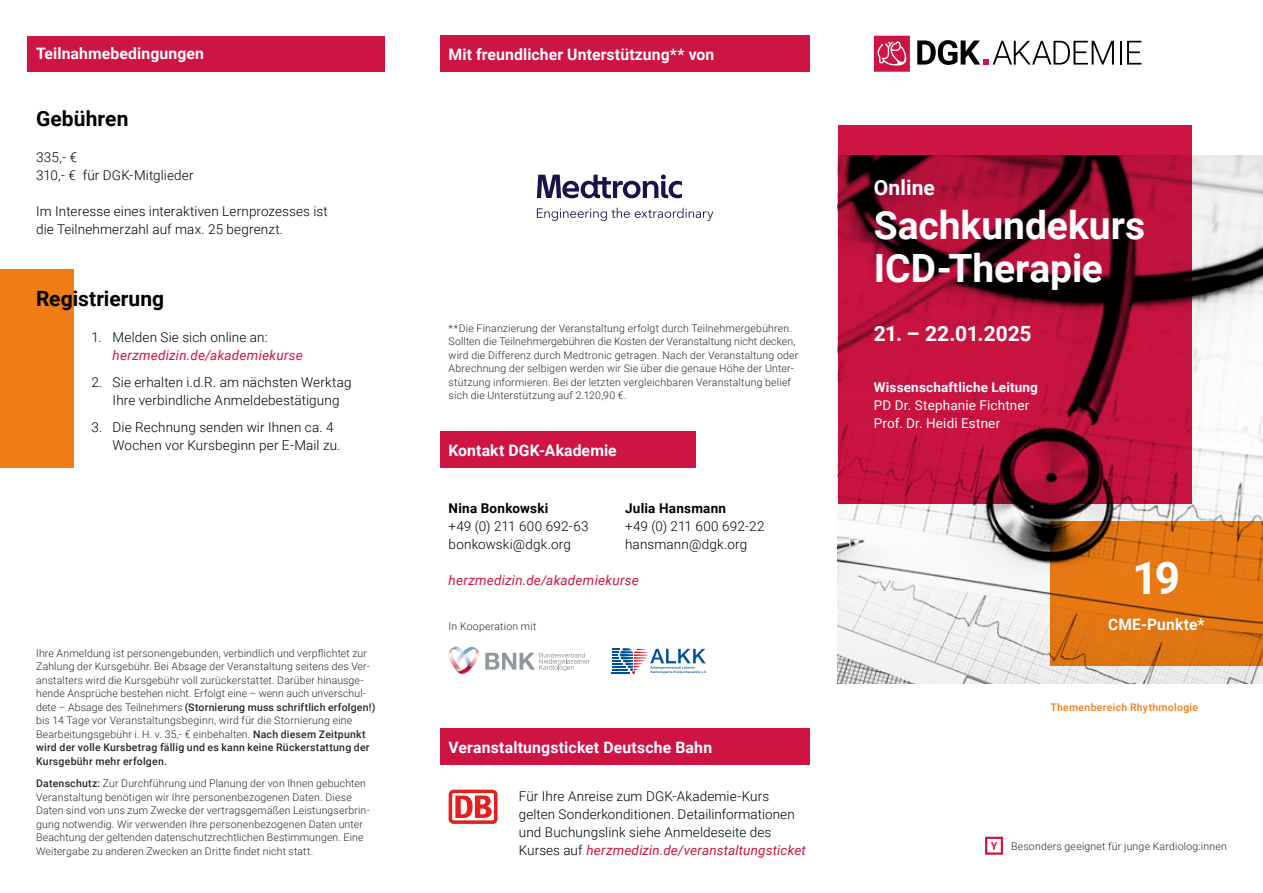
<style>
.page{position:relative;width:1263px;height:893px;background:#fff}
.page>*{position:absolute;margin:0;border:0;box-sizing:border-box;transform-origin:0 0}
.t1{font:700 45px "Roboto";color:#fff}
.t2{font:700 39px/43.5px "Roboto";color:#fff}
.t3{font:700 21px "Roboto";letter-spacing:.005em;color:#000}
.t4{font:700 21px "Roboto";color:#fff}
.t5{font:700 15.75px "Roboto";letter-spacing:.01em;color:#fff}
.t6{font:300 13.5px/18px "Roboto";letter-spacing:.01em;color:#000}
.t7{font:italic 13.5px "Roboto";letter-spacing:.015em;color:#ce1442}
.t8{font:13.5px/18px "Roboto";letter-spacing:.01em;color:#fff}
.t9{font:700 13.5px "Roboto";letter-spacing:.02em;color:#000}
.t10{font:700 13.5px "Roboto";letter-spacing:.01em;color:#fff}
.t11{font:300 10.5px/13.5px "Roboto";letter-spacing:.015em;color:#282827}
.t12{font:500 10.5px "Roboto";letter-spacing:.025em;color:#ef7d14}
.s1{font-weight:500}
.s2{font-weight:400;font-style:italic;color:#ce1442}
</style>
<div class="page">
<div style="left:440px;top:36px;width:370px;height:36px;background:#ce1442"></div>
<div style="left:28px;top:36px;width:357px;height:35px;background:#ce1442"></div>
<div style="left:0;top:270px;width:74px;height:198px;background:#ef7d14"></div>
<img style="left:838px;top:156px;width:425px;height:528px">
<svg style="left:838px;top:126px;width:353px;height:378px;background:#9e0e32"></svg>
<svg style="left:1050px;top:522px;width:213px;height:144px;background:#d87011"></svg>
<hr style="left:1119px;top:41px;width:2px;height:24px;background:#000">
<svg style="left:1127px;top:41px;width:14px;height:24px"></svg>
<svg style="left:917px;top:40px;width:197px;height:25px"></svg>
<svg style="left:874px;top:36px;width:36px;height:36px"></svg>
<svg style="left:985px;top:836px;width:19px;height:19px"></svg>
<svg style="left:537px;top:208px;width:176px;height:13px"></svg>
<svg style="left:537px;top:174px;width:145px;height:24px"></svg>
<div style="left:440px;top:729px;width:370px;height:36px;background:#ce1442"></div>
<div style="left:449px;top:790px;width:48px;height:34px;background:#e41f1f;border-radius:5px"></div>
<div style="left:452px;top:793px;width:42px;height:27px;background:#fff"></div>
<svg style="left:455px;top:795px;width:36px;height:23px"></svg>
<svg style="left:612px;top:648px;width:94px;height:26px"></svg>
<svg style="left:449px;top:647px;width:141px;height:27px"></svg>
<div style="left:440px;top:432px;width:256px;height:36px;background:#ce1442"></div>
<h3 class="t5" style="left:36px;top:43px;width:169px">Teilnahmebedingungen</h3>
<h3 class="t3" style="left:36px;top:104px;width:94px">Gebühren</h3>
<p class="t6" style="left:36px;top:147px;width:159px">335,- €<br>310,- € für DGK-Mitglieder</p>
<p class="t6" style="left:36px;top:201px;width:293px">Im Interesse eines interaktiven Lernprozesses ist die Teilnehmerzahl auf max. 25 begrenzt.</p>
<h3 class="t3" style="left:36px;top:284px;width:129px">Registrierung</h3>
<p class="t6" style="left:91px;top:327px;width:178px">1. Melden Sie sich online an:</p>
<p class="t7" style="left:113px;top:345px;width:192px">herzmedizin.de/akademiekurse</p>
<p class="t6" style="left:113px;top:372px;width:240px;text-indent:-21px">2. Sie erhalten i.d.R. am nächsten Werktag<br>Ihre verbindliche Anmeldebestätigung</p>
<p class="t6" style="left:113px;top:417px;width:229px;text-indent:-21px">3. Die Rechnung senden wir Ihnen ca. 4<br>Wochen vor Kursbeginn per E-Mail zu.</p>
<p class="t11" style="left:36px;top:646px;width:341px">Ihre Anmeldung ist personengebunden, verbindlich und verpflichtet zur Zahlung der Kursgebühr. Bei Absage der Veranstaltung seitens des Ver&shy;anstalters wird die Kursgebühr voll zurückerstattet. Darüber hinausge&shy;hende Ansprüche bestehen nicht. Erfolgt eine – wenn auch unverschul&shy;dete – Absage des Teilnehmers <span class="s1">(Stornierung muss schriftlich erfolgen!) </span>bis 14 Tage vor Veranstaltungsbeginn, wird für die Stornierung eine Bearbeitungsgebühr i. H. v. 35,- € einbehalten. <span class="s1">Nach diesem Zeitpunkt wird der volle Kursbetrag fällig und es kann keine Rückerstattung der Kursgebühr mehr erfolgen.</span></p>
<p class="t11" style="left:36px;top:776px;width:335px"><span class="s1">Datenschutz:</span> Zur Durchführung und Planung der von Ihnen gebuchten Veranstaltung benötigen wir Ihre personenbezogenen Daten. Diese Daten sind von uns zum Zwecke der vertragsgemäßen Leistungserbrin&shy;gung notwendig. Wir verwenden Ihre personenbezogenen Daten unter Beachtung der geltenden datenschutzrechtlichen Bestimmungen. Eine Weitergabe zu anderen Zwecken an Dritte findet nicht statt.</p>
<h3 class="t5" style="left:449px;top:43px;width:267px">Mit freundlicher Unterstützung** von</h3>
<p class="t11" style="left:449px;top:321px;width:351px">**Die Finanzierung der Veranstaltung erfolgt durch Teilnehmergebühren.<br>Sollten die Teilnehmergebühren die Kosten der Veranstaltung nicht decken, wird die Differenz durch Medtronic getragen. Nach der Veranstaltung oder Abrechnung der selbigen werden wir Sie über die genaue Höhe der Unter&shy;stützung informieren. Bei der letzten vergleichbaren Veranstaltung belief sich die Unterstützung auf 2.120,90 €.</p>
<h3 class="t5" style="left:448px;top:439px;width:170px">Kontakt DGK-Akademie</h3>
<p class="t9" style="left:449px;top:498px;width:101px">Nina Bonkowski</p>
<p class="t6" style="left:449px;top:516px;width:142px">+49 (0) 211 600 692-63 bonkowski@dgk.org</p>
<p class="t7" style="left:449px;top:570px;width:192px">herzmedizin.de/akademiekurse</p>
<p class="t9" style="left:625px;top:498px;width:103px">Julia Hansmann</p>
<p class="t6" style="left:625px;top:516px;width:141px">+49 (0) 211 600 692-22 hansmann@dgk.org</p>
<p class="t11" style="left:449px;top:619px;width:89px">In Kooperation mit</p>
<h3 class="t5" style="left:449px;top:736px;width:265px">Veranstaltungsticket Deutsche Bahn</h3>
<p class="t6" style="left:519px;top:786px;width:289px">Für Ihre Anreise zum DGK-Akademie-Kurs gelten Sonderkonditionen. Detailinformationen und Buchungslink siehe Anmeldeseite des Kurses auf <span class="s2">herzmedizin.de/veranstaltungsticket</span></p>
<h3 class="t4" style="left:874px;top:173px;width:63px">Online</h3>
<h2 class="t2" style="left:874px;top:202px;width:273px">Sachkundekurs<br>ICD-Therapie</h2>
<h3 class="t4" style="left:874px;top:318px;width:159px">21. – 22.01.2025</h3>
<p class="t10" style="left:874px;top:377px;width:166px">Wissenschaftliche Leitung</p>
<p class="t8" style="left:874px;top:395px;width:157px">PD Dr. Stephanie Fichtner<br>Prof. Dr. Heidi Estner</p>
<h1 class="t1" style="left:1132px;top:546px;width:49px">19</h1>
<h3 class="t5" style="left:1108px;top:613px;width:98px">CME-Punkte*</h3>
<p class="t12" style="left:1050px;top:700px;width:149px">Themenbereich Rhythmologie</p>
<p class="t11" style="left:1011px;top:839px;width:217px">Besonders geeignet für junge Kardiolog:innen</p>
</div>
